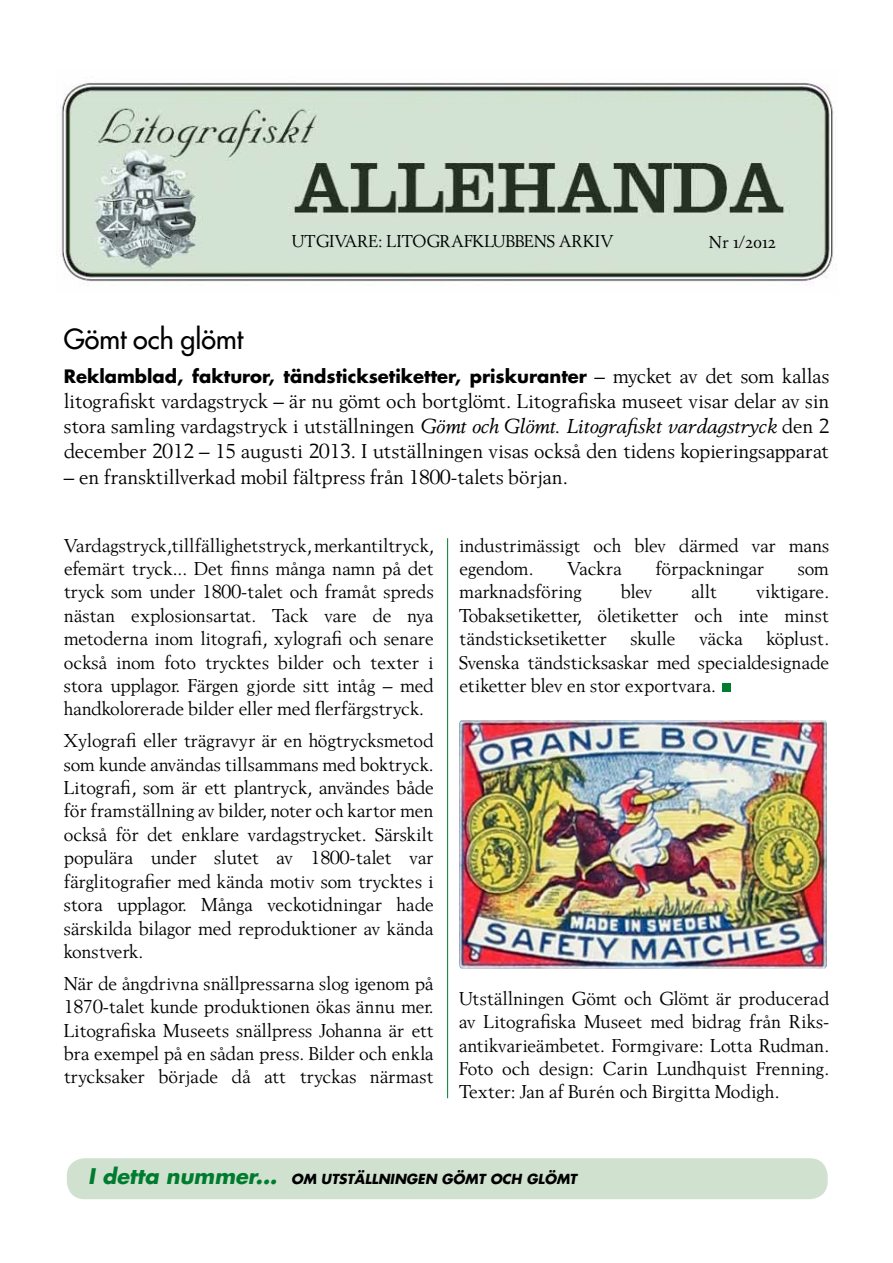
<style>
.page{position:relative;width:893px;height:1263px;background:#fff}
.page>*{position:absolute;margin:0;border:0;box-sizing:border-box;transform-origin:0 0}
.t1{font:27px "Futura";color:#000}
.t2{font:21px/25.2px "Berling";letter-spacing:-.015em;color:#000;text-align:justify}
.t3{font:19.5px/23.4px "Berling";letter-spacing:-.015em;color:#000;text-align:justify}
.t4{font:700 18px "Futura";color:#000}
.t5{font:18px "Berling";letter-spacing:.055em;color:#000}
.t6{font:18px "Berling";letter-spacing:.015em;color:#000}
.t7{font:18px "Minion Regular SC";color:#000}
.t8{font:italic 700 13.5px "Futura";color:#000}
.s1{font-family:"Berling"}
.s2{font-family:"Berling";font-weight:400;font-size:21px}
.s3{font-style:italic}
.s4{font-size:21px;color:#007c2f}
</style>
<div class="page">
<img style="left:56px;top:82px;width:778px;height:204px">
<div style="left:67px;top:1158px;width:761px;height:41px;background:#d0e1d0;border-radius:18px"></div>
<img style="left:459px;top:720px;width:368px;height:248px">
<hr style="left:447px;top:538px;width:1px;height:560px;background:#007c2f">
<div style="left:722px;top:684px;width:9px;height:8px;background:#007c2f"></div>
<p class="t5" style="left:292px;top:231px;width:204px">Utgivare: Litografklubb</p>
<p class="t6" style="left:524px;top:231px;width:86px">ens Arkiv</p>
<p class="t7" style="left:709px;top:234px;width:68px"><span class="s1">Nr</span> 1<span class="s1">/</span>2012</p>
<h1 class="t1" style="left:64px;top:321px;width:181px">Gömt och glömt</h1>
<p class="t4" style="left:64px;top:363px;width:767px">Reklamblad, fakturor, tändsticksetiketter, priskuranter <span class="s2">– mycket av det som kallas</span></p>
<p class="t2" style="left:64px;top:388px;width:767px">litografiskt vardagstryck – är nu gömt och bortglömt. Litografiska museet visar delar av sin stora samling vardagstryck i utställningen <span class="s3">Gömt och Glömt</span>. <span class="s3">Litografiskt vardagstryck</span> den 2 december 2012 – 15 augusti 2013. I utställningen visas också den tidens kopieringsapparat</p>
<p class="t2" style="left:64px;top:464px;width:506px">– en fransktillverkad mobil fältpress från 1800-talets början.</p>
<p class="t3" style="left:64px;top:533px;width:371px">Vardagstryck,tillfällighetstryck, merkantiltryck, efemärt tryck... Det finns många namn på det tryck som under 1800-talet och framåt spreds nästan explosionsartat. Tack vare de nya metoderna inom litografi, xylografi och senare också inom foto trycktes bilder och texter i stora upplagor. Färgen gjorde sitt intåg – med handkolorerade bilder eller med flerfärgstryck.</p>
<p class="t3" style="left:64px;top:729px;width:372px">Xylografi eller trägravyr är en högtrycksmetod som kunde användas tillsammans med boktryck.<br>Litografi, som är ett plantryck, användes både för framställning av bilder, noter och kartor men också för det enklare vardagstrycket. Särskilt populära under slutet av 1800-talet var färglitografier med kända motiv som trycktes i stora upplagor. Många veckotidningar hade särskilda bilagor med reproduktioner av kända konstverk.</p>
<p class="t3" style="left:64px;top:971px;width:372px">När de ångdrivna snällpressarna slog igenom på 1870-talet kunde produktionen ökas ännu mer.<br>Litografiska Museets snällpress Johanna är ett bra exempel på en sådan press. Bilder och enkla trycksaker började då att tryckas närmast</p>
<p class="t3" style="left:459px;top:533px;width:371px">industrimässigt och blev därmed var mans egendom.</p>
<p class="t3" style="left:567px;top:557px;width:56px">Vackra</p>
<p class="t3" style="left:655px;top:557px;width:110px">förpackningar</p>
<p class="t3" style="left:798px;top:557px;width:33px">som</p>
<p class="t3" style="left:459px;top:580px;width:124px">marknadsföring</p>
<p class="t3" style="left:621px;top:580px;width:33px">blev</p>
<p class="t3" style="left:691px;top:580px;width:27px">allt</p>
<p class="t3" style="left:459px;top:580px;width:371px;text-indent:297px">viktigare.<br>Tobaksetiketter, öletiketter och inte minst tändsticksetiketter skulle väcka köplust.<br>Svenska tändsticksaskar med specialdesignade etiketter blev en stor exportvara.</p>
<p class="t3" style="left:459px;top:986px;width:371px">Utställningen Gömt och Glömt är producerad av Litografiska Museet med bidrag från Riks&shy;antikvarieämbetet. Formgivare: Lotta Rudman.<br>Foto och design: Carin Lundhquist Frenning.<br>Texter: Jan af Burén och Birgitta Modigh.</p>
<p class="t8" style="left:88px;top:1170px;width:490px"><span class="s4">I DETTA NUMMER...</span> OM UTSTÄLLNINGEN GÖMT OCH GLÖMT</p>
</div>
